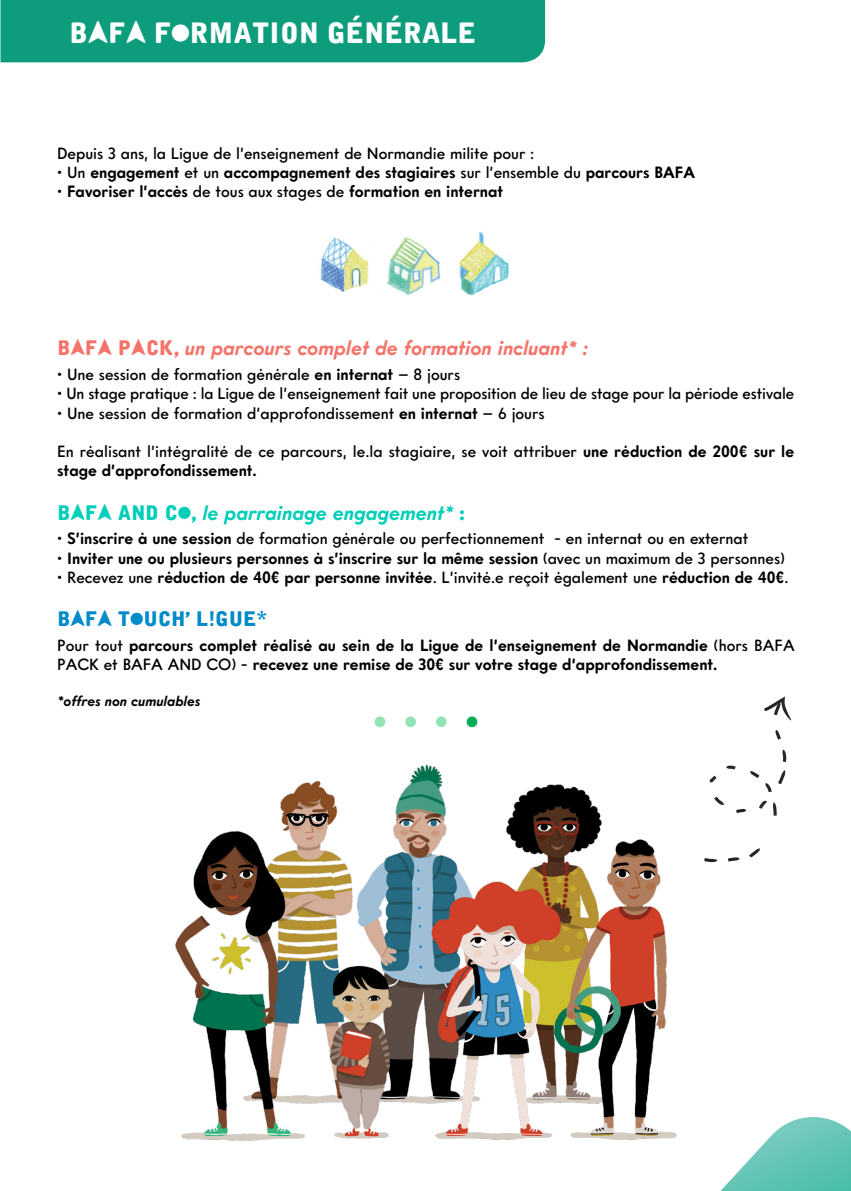
<style>
.page{position:relative;width:851px;height:1191px;background:#fff}
.page>*{position:absolute;margin:0;border:0;box-sizing:border-box;transform-origin:0 0}
.t1{font:28px "Alpha Ligue";color:#fff}
.t2{font:italic 700 20px "Intervogue Soft Alt";color:#f6736a}
.t3{font:italic 700 20px "Intervogue Soft Alt";color:#00ceb8}
.t4{font:20px "Alpha Ligue";color:#008bc8}
.t5{font:500 16px/19.2px "Intervogue Soft Alt";color:#000}
.t6{font:700 16px/19.2px "Intervogue Soft Alt";color:#000}
.t7{font:italic 700 14px "Intervogue Soft Alt";color:#000}
.s1{font-weight:500}
.s2{font-family:"Alpha Ligue";font-weight:400;font-style:normal}
.s3{font-weight:700}
</style>
<div class="page">
<div style="left:0;top:0;width:545px;height:62px;background:#0d9d7c"></div>
<svg style="left:720px;top:1117px;width:130px;height:74px;background:#6bc8b8"></svg>
<div style="left:374px;top:716px;width:11px;height:11px;background:#94e3b4;border-radius:50%"></div>
<div style="left:405px;top:716px;width:11px;height:11px;background:#94e3b4;border-radius:50%"></div>
<div style="left:436px;top:716px;width:10px;height:11px;background:#94e3b4;border-radius:50%"></div>
<div style="left:466px;top:716px;width:11px;height:11px;background:#00ac56;border-radius:50%"></div>
<img style="left:320px;top:237px;width:49px;height:55px">
<img style="left:387px;top:237px;width:54px;height:59px">
<img style="left:459px;top:232px;width:50px;height:63px">
<svg style="left:506px;top:289px;width:3px;height:6px"></svg>
<svg style="left:775px;top:730px;width:5px;height:9px"></svg>
<svg style="left:764px;top:696px;width:27px;height:24px"></svg>
<img style="left:175px;top:751px;width:619px;height:417px">
<h1 class="t1" style="left:69px;top:16px;width:408px">BAFA FORMATION GÉNÉRALE</h1>
<p class="t5" style="left:57px;top:143px;width:478px">Depuis 3 ans, la Ligue de l’enseignement de Normandie milite pour :</p>
<p class="t6" style="left:57px;top:162px;width:639px"><span class="s1">• Un</span> engagement <span class="s1">et un</span> accompagnement des stagiaires <span class="s1">sur l’ensemble du</span> parcours BAFA</p>
<p class="t6" style="left:57px;top:181px;width:447px"><span class="s1">•</span> Favoriser l’accès <span class="s1">de tous aux stages de</span> formation en internat</p>
<p class="t2" style="left:57px;top:336px;width:532px"><span class="s2">BAFA PACK,</span> un parcours complet de formation incluant* :</p>
<p class="t5" style="left:57px;top:365px;width:404px">• Une session de formation générale <span class="s3">en internat</span> – 8 jours</p>
<p class="t5" style="left:57px;top:384px;width:738px">• Un stage pratique : la Ligue de l’enseignement fait une proposition de lieu de stage pour la période estivale</p>
<p class="t5" style="left:57px;top:403px;width:489px">• Une session de formation d’approfondissement <span class="s3">en internat</span> – 6 jours</p>
<p class="t5" style="left:57px;top:441px;width:738px">En réalisant l’intégralité de ce parcours, le.la stagiaire, se voit attribuer <span class="s3">une réduction de 200€ sur le stage d’approfondissement.</span></p>
<p class="t3" style="left:57px;top:500px;width:410px"><span class="s2">BAFA AND CO,</span> le parrainage engagement* <span class="s2">:</span></p>
<p class="t5" style="left:57px;top:529px;width:692px">• <span class="s3">S’inscrire à une session</span> de formation générale ou perfectionnement - en internat ou en externat</p>
<p class="t6" style="left:57px;top:548px;width:729px"><span class="s1">•</span> Inviter une ou plusieurs personnes à s’inscrire sur la même session <span class="s1">(avec un maximum de 3 personnes)</span></p>
<p class="t6" style="left:57px;top:567px;width:732px"><span class="s1">• Recevez une</span> réduction de 40€ par personne invitée<span class="s1">. L’invité.e reçoit également une</span> réduction de 40€<span class="s1">.</span></p>
<p class="t4" style="left:57px;top:606px;width:212px">BAFA TOUCH’ LIGUE*</p>
<p class="t6" style="left:57px;top:635px;width:738px"><span class="s1">Pour tout</span> parcours complet réalisé au sein de la Ligue de l’enseignement de Normandie <span class="s1">(hors BAFA<br>PACK et BAFA AND CO) -</span> recevez une remise de 30€ sur votre stage d’approfondissement.</p>
<p class="t7" style="left:57px;top:692px;width:145px">*offres non cumulables</p>
</div>
